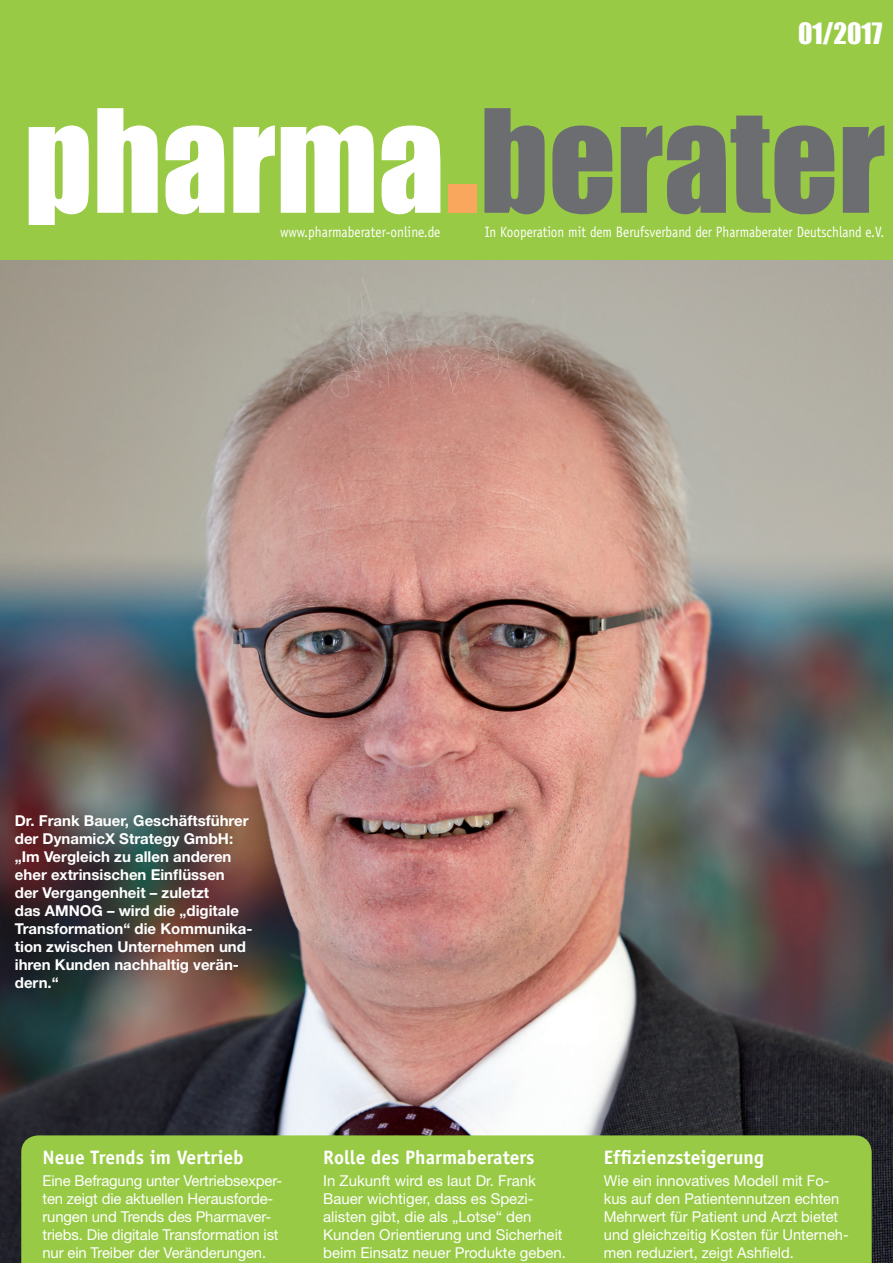
<style>
.page{position:relative;width:893px;height:1263px;background:#fff}
.page>*{position:absolute;margin:0;border:0;box-sizing:border-box;transform-origin:0 0}
.t1{font:132.3px "Impact";color:#6c6d70}
.PageMaker-Standarde{font:27px "Impact";color:#fff}
._04_Zitate{font:700 19.5px "Officina Sans";color:#fff}
._04_Zitate-2{font:15px/18px "Helvetica Neue LT Std";color:#fff}
._04_Zitate-3{font:700 15px/18px "Helvetica Neue LT Std";color:#fff}
.t2{font:15px "Officina Sans";color:#fff;scale:.88 1}
.t3{font:15px "Officina Sans";color:#fff;scale:.89 1}
.s1{color:#fff}
</style>
<div class="page">
<img style="left:0;top:259px;width:893px;height:1004px">
<div style="left:0;top:0;width:893px;height:259px;background:#98ca45"></div>
<div style="left:448px;top:185px;width:28px;height:28px;background:#f9a75d"></div>
<div style="left:21px;top:1135px;width:851px;height:128px;background:#98ca45"></div>
<p class="PageMaker-Standarde" style="left:798px;top:12px;width:86px">01/2017</p>
<p class="t1" style="left:24px;top:58px;width:863px"><span class="s1">pharma</span> berater</p>
<p class="t3" style="left:280px;top:223px;width:182px">www.pharmaberater-online.de</p>
<p class="t2" style="left:485px;top:223px;width:456px">In Kooperation mit dem Berufsverband der Pharmaberater Deutschland e.V.</p>
<p class="_04_Zitate-3" style="left:15px;top:811px;width:239px">Dr. Frank Bauer, Geschäftsführer der DynamicX Strategy GmbH: „Im Vergleich zu allen anderen eher extrinsischen Einflüssen<br>der Vergangenheit – zuletzt<br>das AMNOG – wird die „digitale<br>Transformation“ die Kommunika&shy;tion zwischen Unternehmen und ihren Kunden nachhaltig verän&shy;dern.“</p>
<p class="_04_Zitate" style="left:43px;top:1145px;width:203px">Neue Trends im Vertrieb</p>
<p class="_04_Zitate-2" style="left:43px;top:1171px;width:241px">Eine Befragung unter Vertriebsexper&shy;ten zeigt die aktuellen Herausforde&shy;rungen und Trends des Pharmaver&shy;triebs. Die digitale Transformation ist nur ein Treiber der Veränderungen.</p>
<p class="_04_Zitate" style="left:323px;top:1145px;width:213px">Rolle des Pharmaberaters</p>
<p class="_04_Zitate-2" style="left:323px;top:1171px;width:244px">In Zukunft wird es laut Dr. Frank Bauer wichtiger, dass es Spezi&shy;alisten gibt, die als „Lotse“ den Kunden Orientierung und Sicherheit beim Einsatz neuer Produkte geben.</p>
<p class="_04_Zitate" style="left:604px;top:1145px;width:161px">Effizienzsteigerung</p>
<p class="_04_Zitate-2" style="left:604px;top:1171px;width:247px">Wie ein innovatives Modell mit Fo&shy;kus auf den Patientennutzen echten Mehrwert für Patient und Arzt bietet und gleichzeitig Kosten für Unterneh&shy;men reduziert, zeigt Ashfield.</p>
</div>
